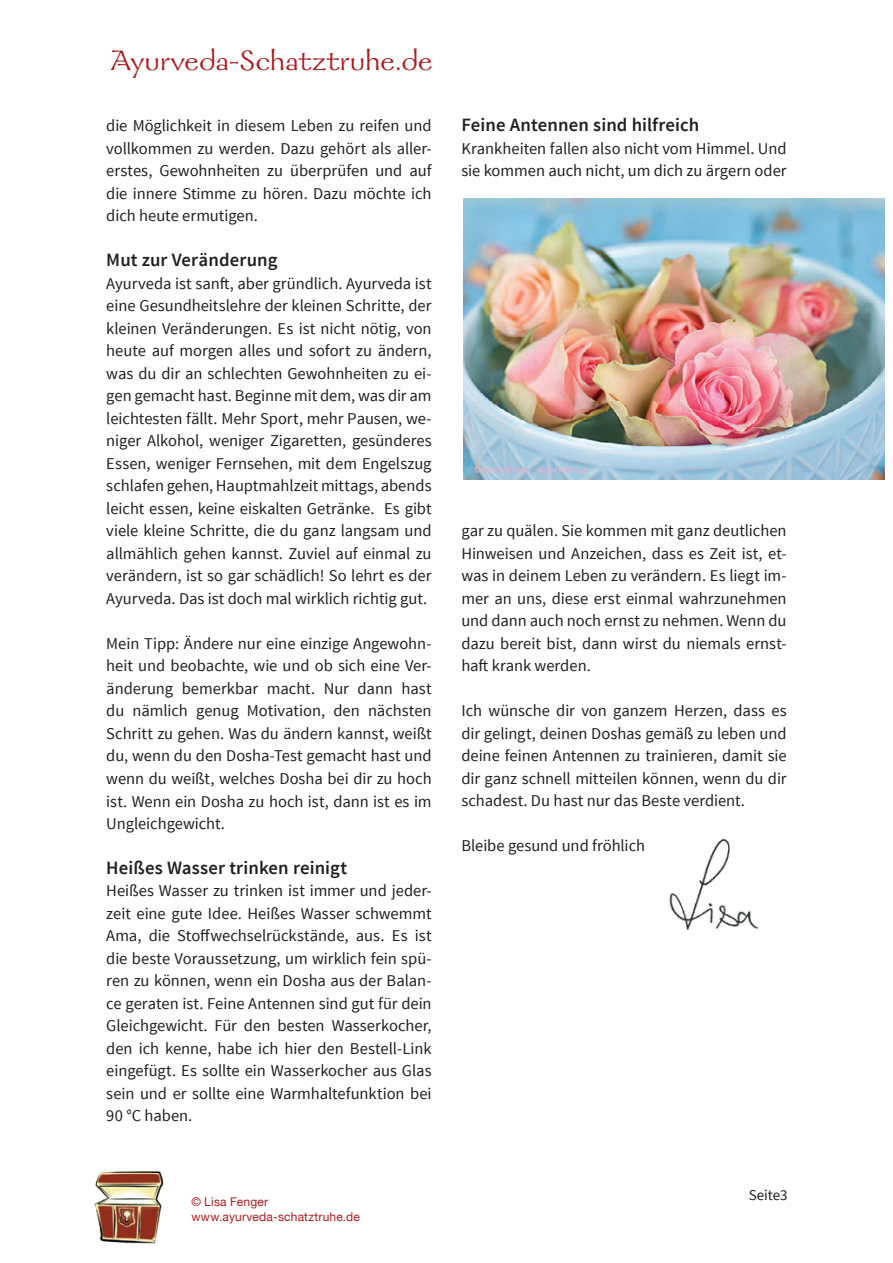
<style>
.page{position:relative;width:893px;height:1263px;background:#fff}
.page>*{position:absolute;margin:0;border:0;box-sizing:border-box;transform-origin:0 0}
.t1{font:31.5px "Galahad Std";letter-spacing:.01em;color:#ac1a1e}
.t2{font:600 18.75px "Source Sans Pro";letter-spacing:.005em;color:#231f20}
.t3{font:16.5px/22.5px "Source Sans Pro";letter-spacing:-.005em;color:#231f20;text-align:justify}
.t4{font:15px "Source Sans Pro";color:#231f20}
.t5{font:12px/14.4px "Helvetica Neue";letter-spacing:.015em;color:#ac1a1e}
</style>
<div class="page">
<img style="left:669px;top:838px;width:90px;height:92px">
<img style="left:463px;top:199px;width:421px;height:280px">
<img style="left:94px;top:1170px;width:70px;height:74px">
<h1 class="t1" style="left:111px;top:41px;width:323px">Ayurveda-Schatztruhe.de</h1>
<p class="t3" style="left:106px;top:115px;width:327px">die Möglichkeit in diesem Leben zu reifen und vollkommen zu werden. Dazu gehört als aller&shy;erstes, Gewohnheiten zu überprüfen und auf die innere Stimme zu hören. Dazu möchte ich dich heute ermutigen.</p>
<p class="t2" style="left:106px;top:248px;width:173px">Mut zur Veränderung</p>
<p class="t3" style="left:106px;top:272px;width:327px">Ayurveda ist sanft, aber gründlich. Ayurveda ist eine Gesundheitslehre der kleinen Schritte, der kleinen Veränderungen. Es ist nicht nötig, von heute auf morgen alles und sofort zu ändern, was du dir an schlechten Gewohnheiten zu ei&shy;gen gemacht hast. Beginne mit dem, was dir am leichtesten fällt. Mehr Sport, mehr Pausen, we&shy;niger Alkohol, weniger Zigaretten, gesünderes Essen, weniger Fernsehen, mit dem Engelszug schlafen gehen, Hauptmahlzeit mittags, abends leicht essen, keine eiskalten Getränke. Es gibt viele kleine Schritte, die du ganz langsam und allmählich gehen kannst. Zuviel auf einmal zu verändern, ist so gar schädlich! So lehrt es der Ayurveda. Das ist doch mal wirklich richtig gut.</p>
<p class="t3" style="left:106px;top:632px;width:327px">Mein Tipp: Ändere nur eine einzige Angewohn&shy;heit und beobachte, wie und ob sich eine Ver&shy;änderung bemerkbar macht. Nur dann hast du nämlich genug Motivation, den nächsten Schritt zu gehen. Was du ändern kannst, weißt du, wenn du den Dosha-Test gemacht hast und wenn du weißt, welches Dosha bei dir zu hoch ist. Wenn ein Dosha zu hoch ist, dann ist es im Ungleichgewicht.</p>
<p class="t2" style="left:106px;top:856px;width:242px">Heißes Wasser trinken reinigt</p>
<p class="t3" style="left:106px;top:880px;width:327px">Heißes Wasser zu trinken ist immer und jeder&shy;zeit eine gute Idee. Heißes Wasser schwemmt Ama, die Stoffwechselrückstände, aus. Es ist die beste Voraussetzung, um wirklich fein spü&shy;ren zu können, wenn ein Dosha aus der Balan&shy;ce geraten ist. Feine Antennen sind gut für dein Gleichgewicht. Für den besten Wasserkocher, den ich kenne, habe ich hier den Bestell-Link eingefügt. Es sollte ein Wasserkocher aus Glas sein und er sollte eine Warmhaltefunktion bei 90 °C haben.</p>
<p class="t5" style="left:191px;top:1195px;width:170px">© Lisa Fenger www.ayurveda-schatztruhe.de</p>
<p class="t2" style="left:461px;top:113px;width:239px">Feine Antennen sind hilfreich</p>
<p class="t3" style="left:461px;top:137px;width:327px">Krankheiten fallen also nicht vom Himmel. Und sie kommen auch nicht, um dich zu ärgern oder</p>
<p class="t3" style="left:461px;top:520px;width:327px">gar zu quälen. Sie kommen mit ganz deutlichen Hinweisen und Anzeichen, dass es Zeit ist, et&shy;was in deinem Leben zu verändern. Es liegt im&shy;mer an uns, diese erst einmal wahrzunehmen und dann auch noch ernst zu nehmen. Wenn du dazu bereit bist, dann wirst du niemals ernst&shy;haft krank werden.</p>
<p class="t3" style="left:461px;top:700px;width:327px">Ich wünsche dir von ganzem Herzen, dass es dir gelingt, deinen Doshas gemäß zu leben und deine feinen Antennen zu trainieren, damit sie dir ganz schnell mitteilen können, wenn du dir schadest. Du hast nur das Beste verdient.</p>
<p class="t3" style="left:461px;top:835px;width:185px">Bleibe gesund und fröhlich</p>
<p class="t4" style="left:749px;top:1186px;width:40px">Seite3</p>
</div>
